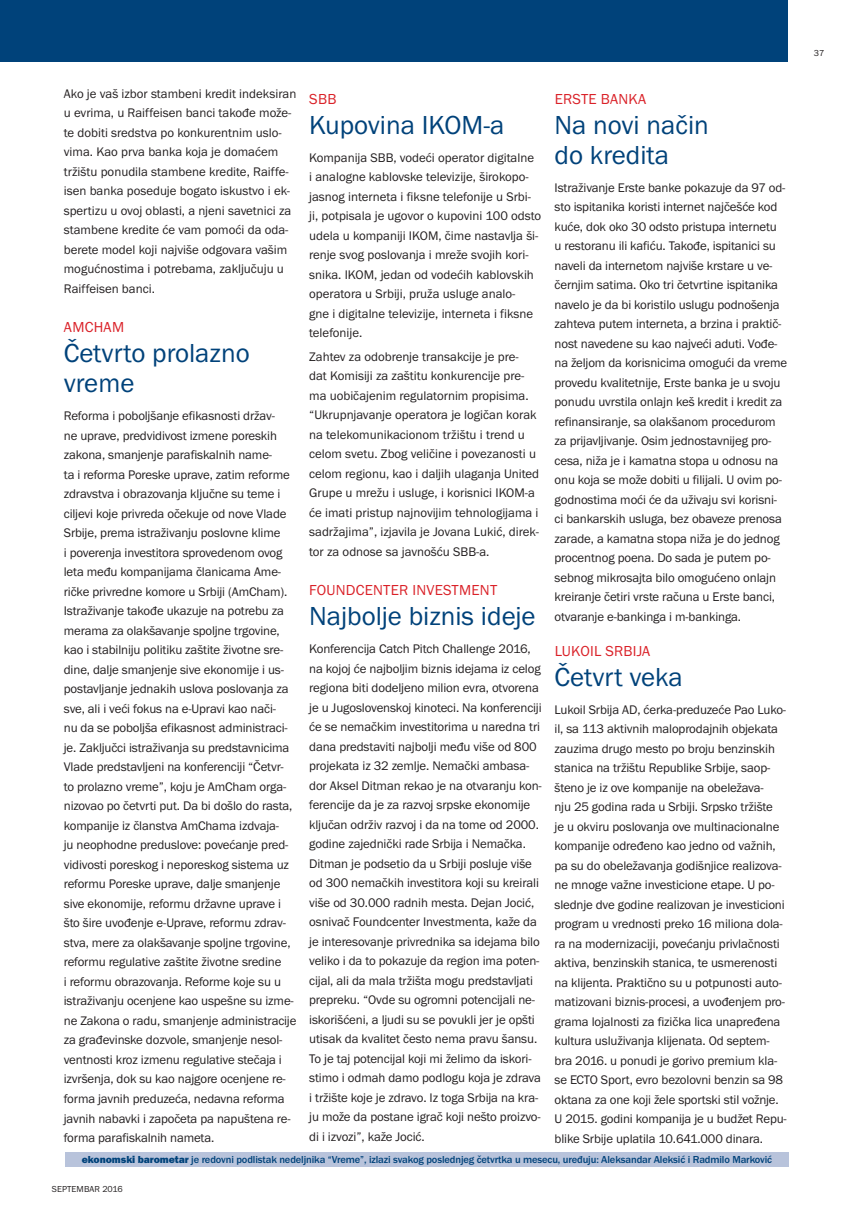
<style>
.page{position:relative;width:851px;height:1212px;background:#fff}
.page>*{position:absolute;margin:0;border:0;box-sizing:border-box;transform-origin:0 0}
.t1{font:27px/30px "Franklin Got Itc TOT Boo";color:#00427a}
.t2{font:15px "Franklin Got Itc TOT Boo";letter-spacing:.015em;color:#da2128}
.t3{font:12.9px/19.5px "Franklin Got Itc TOT Boo";letter-spacing:-.01em;color:#231f20}
.t4{font:500 10.5px "Franklin Got Itc TOT";letter-spacing:-.01em;color:#00427a}
.t5{font:9px "Franklin Got Itc TOT Boo";letter-spacing:.01em;color:#231f20}
.s1{font-family:"Franklin Got Itc TOT Hea";font-weight:400}
</style>
<div class="page">
<div style="left:0;top:0;width:787px;height:62px;background:#00427a"></div>
<div style="left:65px;top:1152px;width:723px;height:15px;background:#b8c3db"></div>
<p class="t3" style="left:64px;top:85px;width:234px">Ako je vaš izbor stambeni kredit indeksiran u evrima, u Raiffeisen banci takođe može&shy;te dobiti sredstva po konkurentnim uslo&shy;vima. Kao prva banka koja je domaćem tržištu ponudila stambene kredite, Raiffe&shy;isen banka poseduje bogato iskustvo i ek&shy;spertizu u ovoj oblasti, a njeni savetnici za stambene kredite će vam pomoći da oda&shy;berete model koji najviše odgovara vašim mogućnostima i potrebama, zaključuju u Raiffeisen banci.</p>
<p class="t2" style="left:64px;top:322px;width:62px">AMCHAM</p>
<p class="t1" style="left:64px;top:340px;width:187px">Četvrto prolazno vreme</p>
<p class="t3" style="left:64px;top:407px;width:234px">Reforma i poboljšanje efikasnosti držav-<br>ne uprave, predvidivost izmene poreskih zakona, smanjenje parafiskalnih name-<br>ta i reforma Poreske uprave, zatim reforme zdravstva i obrazovanja ključne su teme i ciljevi koje privreda očekuje od nove Vlade Srbije, prema istraživanju poslovne klime<br>i poverenja investitora sprovedenom ovog leta među kompanijama članicama Ame&shy;ričke privredne komore u Srbiji (AmCham).<br>Istraživanje takođe ukazuje na potrebu za merama za olakšavanje spoljne trgovine, kao i stabilniju politiku zaštite životne sre&shy;dine, dalje smanjenje sive ekonomije i us&shy;postavljanje jednakih uslova poslovanja za sve, ali i veći fokus na e-Upravi kao nači-<br>nu da se poboljša efikasnost administraci&shy;je. Zaključci istraživanja su predstavnicima Vlade predstavljeni na konferenciji “Četvr&shy;to prolazno vreme”, koju je AmCham orga&shy;nizovao po četvrti put. Da bi došlo do rasta, kompanije iz članstva AmChama izdvaja-<br>ju neophodne preduslove: povećanje pred&shy;vidivosti poreskog i neporeskog sistema uz reformu Poreske uprave, dalje smanjenje sive ekonomije, reformu državne uprave i što šire uvođenje e-Uprave, reformu zdrav&shy;stva, mere za olakšavanje spoljne trgovine, reformu regulative zaštite životne sredine<br>i reformu obrazovanja. Reforme koje su u istraživanju ocenjene kao uspešne su izme&shy;ne Zakona o radu, smanjenje administracije za građevinske dozvole, smanjenje nesol&shy;ventnosti kroz izmenu regulative stečaja i izvršenja, dok su kao najgore ocenjene re&shy;forma javnih preduzeća, nedavna reforma javnih nabavki i započeta pa napuštena re&shy;forma parafiskalnih nameta.</p>
<p class="t2" style="left:554px;top:93px;width:93px">ERSTE BANKA</p>
<p class="t1" style="left:554px;top:111px;width:156px">Na novi način do kredita</p>
<p class="t3" style="left:554px;top:178px;width:234px">Istraživanje Erste banke pokazuje da 97 od&shy;sto ispitanika koristi internet najčešće kod kuće, dok oko 30 odsto pristupa internetu<br>u restoranu ili kafiću. Takođe, ispitanici su naveli da internetom najviše krstare u ve&shy;černjim satima. Oko tri četvrtine ispitanika navelo je da bi koristilo uslugu podnošenja zahteva putem interneta, a brzina i praktič&shy;nost navedene su kao najveći aduti. Vođe&shy;na željom da korisnicima omogući da vreme provedu kvalitetnije, Erste banka je u svoju ponudu uvrstila onlajn keš kredit i kredit za refinansiranje, sa olakšanom procedurom za prijavljivanje. Osim jednostavnijeg pro&shy;cesa, niža je i kamatna stopa u odnosu na onu koja se može dobiti u filijali. U ovim po&shy;godnostima moći će da uživaju svi korisni&shy;ci bankarskih usluga, bez obaveze prenosa zarade, a kamatna stopa niža je do jednog procentnog poena. Do sada je putem po&shy;sebnog mikrosajta bilo omogućeno onlajn kreiranje četiri vrste računa u Erste banci, otvaranje e-bankinga i m-bankinga.</p>
<p class="t2" style="left:554px;top:645px;width:97px">LUKOIL SRBIJA</p>
<p class="t1" style="left:554px;top:663px;width:130px">Četvrt veka</p>
<p class="t3" style="left:554px;top:700px;width:234px">Lukoil Srbija AD, ćerka-preduzeće Pao Luko&shy;il, sa 113 aktivnih maloprodajnih objekata zauzima drugo mesto po broju benzinskih stanica na tržištu Republike Srbije, saop&shy;šteno je iz ove kompanije na obeležava-<br>nju 25 godina rada u Srbiji. Srpsko tržište<br>je u okviru poslovanja ove multinacionalne kompanije određeno kao jedno od važnih, pa su do obeležavanja godišnjice realizova&shy;ne mnoge važne investicione etape. U po&shy;slednje dve godine realizovan je investicioni program u vrednosti preko 16 miliona dola&shy;ra na modernizaciji, povećanju privlačnosti aktiva, benzinskih stanica, te usmerenosti na klijenta. Praktično su u potpunosti auto&shy;matizovani biznis-procesi, a uvođenjem pro&shy;grama lojalnosti za fizička lica unapređena kultura usluživanja klijenata. Od septem&shy;bra 2016. u ponudi je gorivo premium kla&shy;se ECTO Sport, evro bezolovni benzin sa 98 oktana za one koji žele sportski stil vožnje.<br>U 2015. godini kompanija je u budžet Repu&shy;blike Srbije uplatila 10.641.000 dinara.</p>
<p class="t4" style="left:82px;top:1156px;width:691px"><span class="s1">ekonomski barometar</span> je redovni podlistak nedeljnika “Vreme”, izlazi svakog poslednjeg četvrtka u mesecu, uređuju: Aleksandar Aleksić i Radmilo Marković</p>
<p class="t5" style="left:52px;top:1186px;width:72px">SEPTEMBAR 2016</p>
<p class="t2" style="left:309px;top:93px;width:29px">SBB</p>
<p class="t1" style="left:309px;top:111px;width:197px">Kupovina IKOM-a</p>
<p class="t3" style="left:309px;top:148px;width:233px">Kompanija SBB, vodeći operator digitalne<br>i analogne kablovske televizije, širokopo&shy;jasnog interneta i fiksne telefonije u Srbi&shy;ji, potpisala je ugovor o kupovini 100 odsto udela u kompaniji IKOM, čime nastavlja ši&shy;renje svog poslovanja i mreže svojih kori&shy;snika. IKOM, jedan od vodećih kablovskih operatora u Srbiji, pruža usluge analo-<br>gne i digitalne televizije, interneta i fiksne telefonije.</p>
<p class="t3" style="left:309px;top:348px;width:231px">Zahtev za odobrenje transakcije je pre&shy;dat Komisiji za zaštitu konkurencije pre&shy;ma uobičajenim regulatornim propisima. “Ukrupnjavanje operatora je logičan korak na telekomunikacionom tržištu i trend u celom svetu. Zbog veličine i povezanosti u celom regionu, kao i daljih ulaganja United Grupe u mrežu i usluge, i korisnici IKOM-a će imati pristup najnovijim tehnologijama i sadržajima”, izjavila je Jovana Lukić, direk&shy;tor za odnose sa javnošću SBB-a.</p>
<p class="t2" style="left:309px;top:584px;width:189px">FOUNDCENTER INVESTMENT</p>
<p class="t1" style="left:309px;top:603px;width:228px">Najbolje biznis ideje</p>
<p class="t3" style="left:309px;top:640px;width:234px">Konferencija Catch Pitch Challenge 2016, na kojoj će najboljim biznis idejama iz celog regiona biti dodeljeno milion evra, otvorena je u Jugoslovenskoj kinoteci. Na konferenciji će se nemačkim investitorima u naredna tri dana predstaviti najbolji među više od 800 projekata iz 32 zemlje. Nemački ambasa&shy;dor Aksel Ditman rekao je na otvaranju kon&shy;ferencije da je za razvoj srpske ekonomije ključan održiv razvoj i da na tome od 2000. godine zajednički rade Srbija i Nemačka.<br>Ditman je podsetio da u Srbiji posluje više od 300 nemačkih investitora koji su kreirali više od 30.000 radnih mesta. Dejan Jocić, osnivač Foundcenter Investmenta, kaže da je interesovanje privrednika sa idejama bilo veliko i da to pokazuje da region ima poten&shy;cijal, ali da mala tržišta mogu predstavljati prepreku. “Ovde su ogromni potencijali ne&shy;iskorišćeni, a ljudi su se povukli jer je opšti utisak da kvalitet često nema pravu šansu.<br>To je taj potencijal koji mi želimo da iskori&shy;stimo i odmah damo podlogu koja je zdrava i tržište koje je zdravo. Iz toga Srbija na kra&shy;ju može da postane igrač koji nešto proizvo&shy;di i izvozi”, kaže Jocić.</p>
<p class="t5" style="left:813px;top:50px;width:12px">37</p>
</div>
